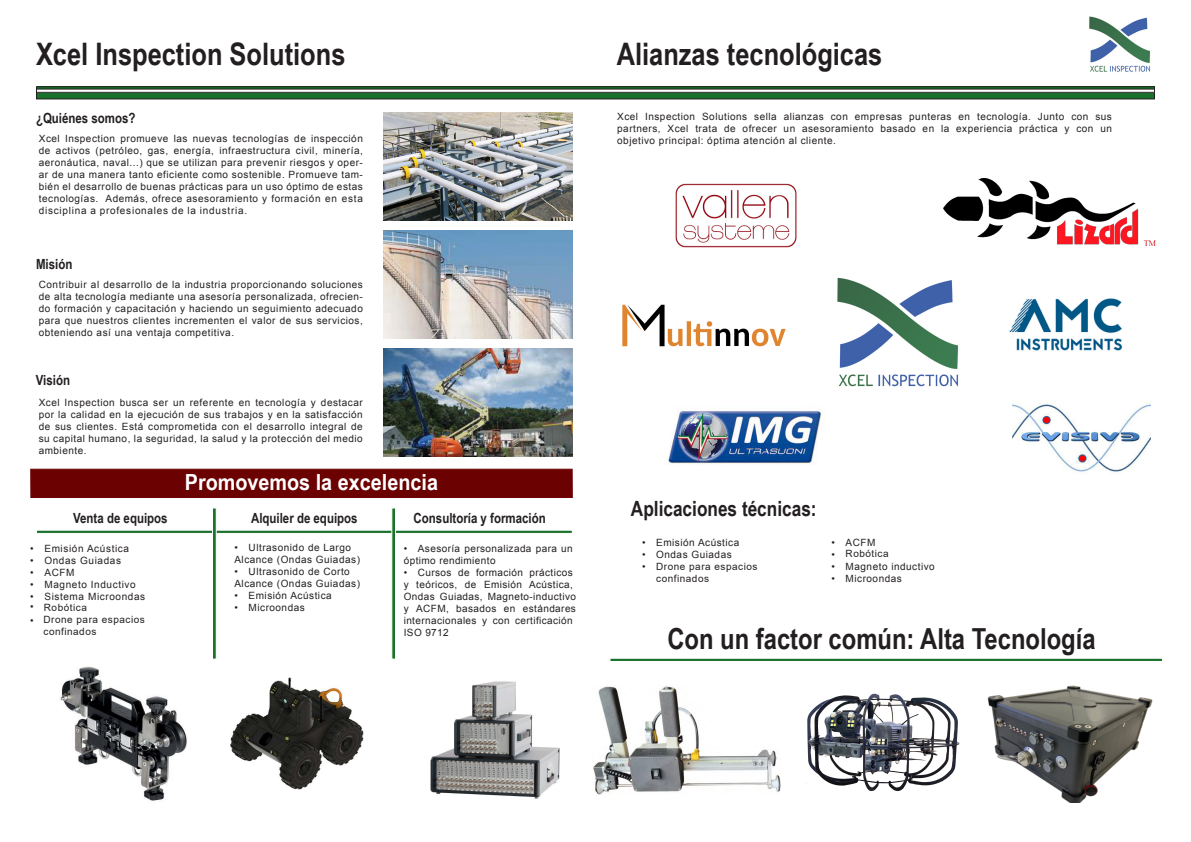
<style>
.page{position:relative;width:1191px;height:842px;background:#fff}
.page>*{position:absolute;margin:0;border:0;box-sizing:border-box;transform-origin:0 0}
.t1{font:700 31px "Arial Narrow";color:#231f20}
.t2{font:700 29px "Arial Narrow";color:#231f20}
.t3{font:700 22.2px "Arial Narrow";color:#fff;scale:1.09 1}
.t4{font:700 21px "Arial Narrow";color:#231f20}
.t5{font:700 14px "Arial Narrow";color:#231f20}
.t6{font:10px/12px "Arial";letter-spacing:.05em;color:#231f20}
</style>
<div class="page">
<svg style="left:38px;top:88px;width:1115px;height:9px;background:#196a2a"></svg>
<div style="left:36px;top:86px;width:1119px;height:13px;border:1px solid #231f20"></div>
<div style="left:36px;top:89px;width:1119px;height:4px;border:1px solid #231f20"></div>
<img style="left:383px;top:113px;width:190px;height:108px">
<img style="left:383px;top:231px;width:190px;height:108px">
<img style="left:383px;top:349px;width:190px;height:107px">
<div style="left:31px;top:469px;width:541px;height:28px;background:#6c0101"></div>
<div style="left:30px;top:469px;width:543px;height:29px;border:1px solid #6c0101"></div>
<svg style="left:37px;top:530px;width:536px;height:3px;background:#569663"></svg>
<svg style="left:212px;top:508px;width:5px;height:152px"></svg>
<svg style="left:391px;top:508px;width:5px;height:152px"></svg>
<img style="left:430px;top:681px;width:130px;height:118px">
<img style="left:675px;top:183px;width:122px;height:65px">
<img style="left:837px;top:277px;width:121px;height:110px">
<img style="left:1012px;top:400px;width:138px;height:73px">
<img style="left:1009px;top:298px;width:114px;height:53px">
<svg style="left:610px;top:658px;width:552px;height:3px;background:#579764"></svg>
<img style="left:1089px;top:16px;width:62px;height:56px">
<img style="left:987px;top:662px;width:180px;height:140px">
<img style="left:943px;top:179px;width:212px;height:66px">
<img style="left:668px;top:410px;width:156px;height:55px">
<img style="left:622px;top:304px;width:164px;height:43px">
<img style="left:807px;top:693px;width:153px;height:98px">
<img style="left:230px;top:677px;width:134px;height:113px">
<img style="left:593px;top:685px;width:188px;height:110px">
<img style="left:60px;top:666px;width:127px;height:135px">
<p class="t1" style="left:36px;top:31px;width:311px">Xcel Inspection Solutions</p>
<p class="t1" style="left:616px;top:31px;width:267px">Alianzas tecnológicas</p>
<p class="t5" style="left:36px;top:108px;width:101px">¿Quiénes somos?</p>
<p class="t6" style="left:39px;top:133px;width:325px;text-align:justify">Xcel Inspection promueve las nuevas tecnologías de inspección de activos (petróleo, gas, energía, infraestructura civil, minería, aeronáutica, naval...) que se utilizan para prevenir riesgos y oper&shy;ar de una manera tanto eficiente como sostenible. Promueve tam&shy;bién el desarrollo de buenas prácticas para un uso óptimo de estas tecnologías. Además, ofrece asesoramiento y formación en esta disciplina a profesionales de la industria.</p>
<p class="t5" style="left:36px;top:254px;width:38px">Misión</p>
<p class="t6" style="left:39px;top:279px;width:325px;text-align:justify">Contribuir al desarrollo de la industria proporcionando soluciones de alta tecnología mediante una asesoría personalizada, ofrecien&shy;do formación y capacitación y haciendo un seguimiento adecuado para que nuestros clientes incrementen el valor de sus servicios, obteniendo así una ventaja competitiva.</p>
<p class="t5" style="left:36px;top:369px;width:36px">Visión</p>
<p class="t6" style="left:39px;top:397px;width:325px;text-align:justify">Xcel Inspection busca ser un referente en tecnología y destacar por la calidad en la ejecución de sus trabajos y en la satisfacción de sus clientes. Está comprometida con el desarrollo integral de su capital humano, la seguridad, la salud y la protección del medio ambiente.</p>
<p class="t3" style="left:185px;top:465px;width:234px">Promovemos la excelencia</p>
<p class="t5" style="left:73px;top:507px;width:96px">Venta de equipos</p>
<p class="t5" style="left:251px;top:507px;width:108px">Alquiler de equipos</p>
<p class="t5" style="left:413px;top:507px;width:134px">Consultoría y formación</p>
<p class="t6" style="left:30px;top:542px;width:100px">• Emisión Acústica</p>
<p class="t6" style="left:30px;top:554px;width:92px">• Ondas Guiadas</p>
<p class="t6" style="left:30px;top:566px;width:46px">• ACFM</p>
<p class="t6" style="left:30px;top:578px;width:107px">• Magneto Inductivo</p>
<p class="t6" style="left:30px;top:590px;width:5px">•</p>
<p class="t6" style="left:44px;top:590px;width:102px">Sistema Microondas</p>
<p class="t6" style="left:234px;top:542px;width:127px">• Ultrasonido de Largo<br>Alcance (Ondas Guiadas)</p>
<p class="t6" style="left:234px;top:566px;width:127px">• Ultrasonido de Corto<br>Alcance (Ondas Guiadas)</p>
<p class="t6" style="left:234px;top:590px;width:99px">• Emisión Acústica</p>
<p class="t6" style="left:234px;top:602px;width:72px">• Microondas</p>
<p class="t6" style="left:404px;top:542px;width:170px">• Asesoría personalizada para un óptimo rendimiento</p>
<p class="t6" style="left:404px;top:566px;width:174px">• Cursos de formación prácticos y teóricos, de Emisión Acústica,<br>Ondas Guiadas, Magneto-inductivo y ACFM, basados en estándares internacionales y con certificación<br>ISO 9712</p>
<p class="t6" style="left:44px;top:601px;width:103px;line-height:12.3px;text-indent:-13px">• Robótica<br>Drone para espacios confinados</p>
<p class="t6" style="left:30px;top:615px;width:5px">•</p>
<p class="t6" style="left:617px;top:111px;width:496px">Xcel Inspection Solutions sella alianzas con empresas punteras en tecnología. Junto con sus</p>
<p class="t6" style="left:617px;top:123px;width:496px">partners, Xcel trata de ofrecer un asesoramiento basado en la experiencia práctica y con un</p>
<p class="t6" style="left:617px;top:135px;width:220px">objetivo principal: óptima atención al cliente.</p>
<p class="t4" style="left:631px;top:492px;width:187px">Aplicaciones técnicas:</p>
<p class="t6" style="left:642px;top:536px;width:99px">• Emisión Acústica</p>
<p class="t6" style="left:642px;top:548px;width:91px">• Ondas Guiadas</p>
<p class="t6" style="left:656px;top:560px;width:103px;text-indent:-14px">• Drone para espacios confinados</p>
<p class="t6" style="left:831px;top:536px;width:46px">• ACFM</p>
<p class="t6" style="left:831px;top:547px;width:59px">• Robótica</p>
<p class="t6" style="left:831px;top:560px;width:105px">• Magneto inductivo</p>
<p class="t6" style="left:831px;top:572px;width:72px">• Microondas</p>
<p class="t2" style="left:667px;top:617px;width:430px">Con un factor común: Alta Tecnología</p>
</div>
